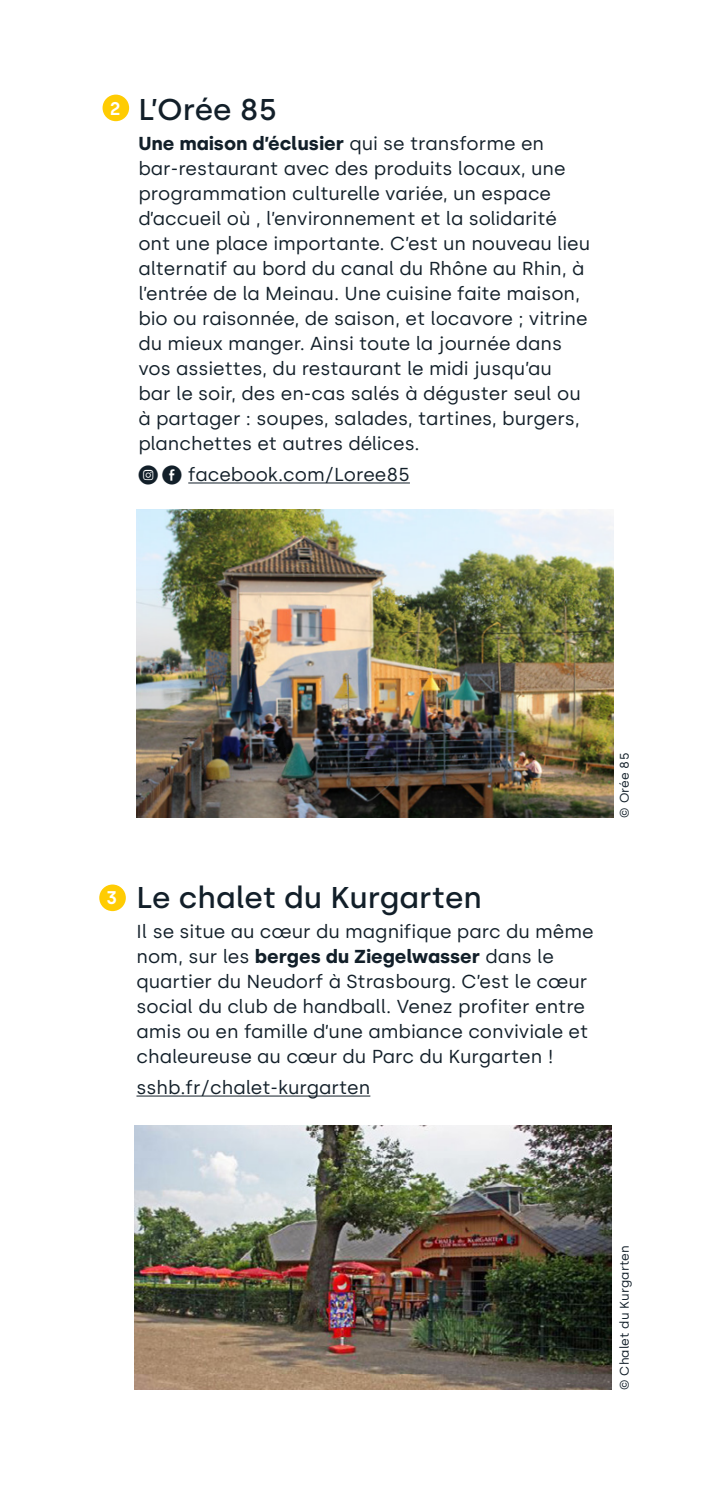
<style>
.page{position:relative;width:709px;height:1489px;background:#fff}
.page>*{position:absolute;margin:0;border:0;box-sizing:border-box;transform-origin:0 0}
.t1{font:500 30px "Silka";color:#121f29}
.t2{font:18.75px/25px "Silka";color:#121f29}
.t3{font:600 18.25px "Silka";color:#fff}
.t4{font:12.5px "Silka";letter-spacing:.01em;color:#121f29}
.s1{font-weight:700}
.s2{font-family:"Social Media Circled"}
</style>
<div class="page">
<div style="left:102px;top:95px;width:27px;height:26px;background:#ffcc03;border-radius:50%"></div>
<div style="left:99px;top:884px;width:27px;height:27px;background:#ffcc03;border-radius:50%"></div>
<hr style="left:188px;top:482px;width:222px;height:1px;background:#121f29">
<hr style="left:136px;top:1095px;width:234px;height:1px;background:#121f29">
<img style="left:137px;top:509px;width:476px;height:308px">
<img style="left:135px;top:1125px;width:476px;height:264px">
<p class="t3" style="left:110px;top:97px;width:12px">2</p>
<h1 class="t1" style="left:138px;top:91px;width:140px">L’Orée 85</h1>
<p class="t2" style="left:138px;top:131px;width:453px"><span class="s1">Une maison d’éclusier</span> qui se transforme en bar-restaurant avec des produits locaux, une programmation culturelle variée, un espace d’accueil où , l’environnement et la solidarité ont une place importante. C’est un nouveau lieu alternatif au bord du canal du Rhône au Rhin, à l’entrée de la Meinau. Une cuisine faite maison, bio ou raisonnée, de saison, et locavore ; vitrine du mieux manger. Ainsi toute la journée dans vos assiettes, du restaurant le midi jusqu’au<br>bar le soir, des en-cas salés à déguster seul ou à partager : soupes, salades, tartines, burgers, planchettes et autres délices.</p>
<p class="t2" style="left:138px;top:462px;width:273px"><span class="s2">Q E</span> facebook.com/Loree85</p>
<p class="t4" style="left:617px;top:817px;width:66px;rotate:-90deg">© Orée 85</p>
<p class="t3" style="left:106px;top:887px;width:13px">3</p>
<h1 class="t1" style="left:136px;top:879px;width:347px">Le chalet du Kurgarten</h1>
<p class="t2" style="left:136px;top:919px;width:459px">Il se situe au cœur du magnifique parc du même nom, sur les <span class="s1">berges du Ziegelwasser</span> dans le quartier du Neudorf à Strasbourg. C’est le cœur social du club de handball. Venez profiter entre amis ou en famille d’une ambiance conviviale et chaleureuse au cœur du Parc du Kurgarten !</p>
<p class="t2" style="left:136px;top:1074px;width:235px">sshb.fr/chalet-kurgarten</p>
<p class="t4" style="left:617px;top:1389px;width:146px;rotate:-90deg">© Chalet du Kurgarten</p>
</div>
